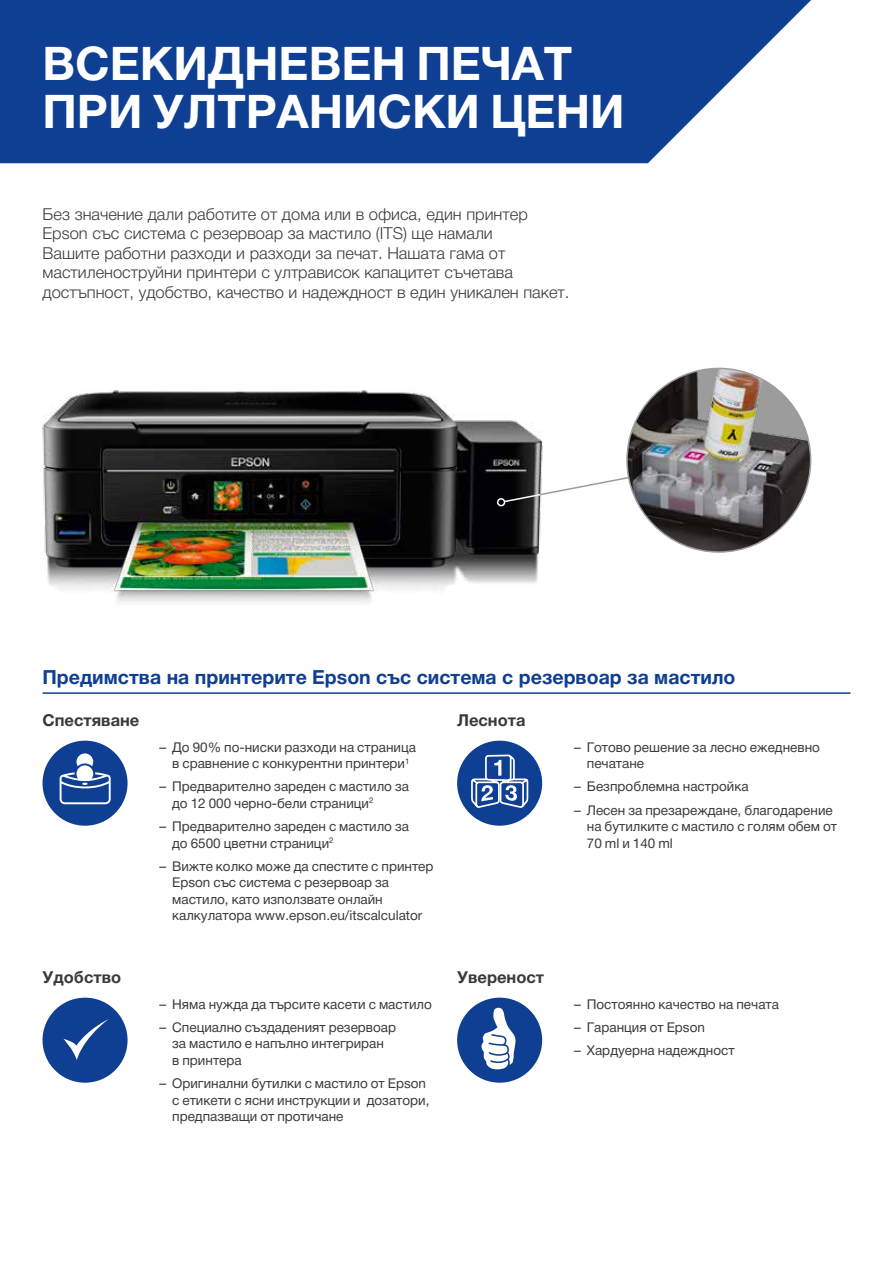
<style>
.page{position:relative;width:893px;height:1263px;background:#fff}
.page>*{position:absolute;margin:0;border:0;box-sizing:border-box;transform-origin:0 0}
.t1{font:700 46.5px/48px "Helvetica Neue LTCYR";color:#fff}
.t2{font:700 19.5px "Helvetica Neue LTCYR";color:#0f3f93}
.t3{font:300 16.5px/19.5px "Helvetica Neue LTCYR";color:#3a3a39}
.t4{font:700 16.5px "Helvetica Neue LTCYR";color:#3a3a39}
.t5{font:13.5px/16.5px "Helvetica Neue LTCYR";color:#3a3a39}
</style>
<div class="page">
<img style="left:42px;top:390px;width:501px;height:213px">
<svg style="left:0;top:0;width:811px;height:163px;background:#27529d"></svg>
<div style="left:43px;top:741px;width:85px;height:85px;background:#0f3f93;border-radius:50%"></div>
<svg style="left:60px;top:753px;width:51px;height:51px"></svg>
<div style="left:457px;top:741px;width:85px;height:85px;background:#0f3f93;border-radius:50%"></div>
<svg style="left:471px;top:754px;width:58px;height:54px"></svg>
<div style="left:43px;top:998px;width:85px;height:85px;background:#0f3f93;border-radius:50%"></div>
<svg style="left:63px;top:1019px;width:46px;height:41px"></svg>
<div style="left:457px;top:998px;width:85px;height:85px;background:#0f3f93;border-radius:50%"></div>
<svg style="left:481px;top:1007px;width:35px;height:62px"></svg>
<div style="left:497px;top:498px;width:8px;height:9px;border:2px solid #fff;border-radius:50%"></div>
<svg style="left:503px;top:458px;width:134px;height:45px"></svg>
<img style="left:627px;top:368px;width:184px;height:184px;border-radius:92px">
<hr style="left:43px;top:692px;width:807px;height:2px;background:#0f3f93">
<h1 class="t1" style="left:43px;top:40px;width:584px">ВСЕКИДНЕВЕН ПЕЧАТ<br>ПРИ УЛТРАНИСКИ ЦЕНИ</h1>
<p class="t3" style="left:43px;top:204px;width:528px">Без значение дали работите от дома или в офиса, един принтер Epson със система с резервоар за мастило (ITS) ще намали<br>Вашите работни разходи и разходи за печат. Нашата гама от мастиленоструйни принтери с ултрависок капацитет съчетава достъпност, удобство, качество и надеждност в един уникален пакет.</p>
<h2 class="t2" style="left:43px;top:666px;width:694px">Предимства на принтерите Epson със система с резервоар за мастило</h2>
<p class="t4" style="left:43px;top:711px;width:98px">Спестяване</p>
<p class="t4" style="left:457px;top:711px;width:70px">Леснота</p>
<p class="t5" style="left:159px;top:739px;width:258px;text-align:center">– До 90% по-ниски разходи на страница в сравнение с конкурентни принтери<sup>1</sup></p>
<p class="t5" style="left:172px;top:778px;width:238px;text-indent:-13px">– Предварително зареден с мастило за до 12 000 черно-бели страници<sup>2</sup></p>
<p class="t5" style="left:172px;top:818px;width:238px;text-indent:-13px">– Предварително зареден с мастило за до 6500 цветни страници<sup>2</sup></p>
<p class="t5" style="left:172px;top:858px;width:263px;text-indent:-13px">– Вижте колко може да спестите с принтер Epson със система с резервоар за мастило, като използвате онлайн калкулатора www.epson.eu/itscalculator</p>
<p class="t4" style="left:43px;top:968px;width:80px">Удобство</p>
<p class="t4" style="left:457px;top:968px;width:89px">Увереност</p>
<p class="t5" style="left:159px;top:996px;width:274px">– Няма нужда да търсите касети с мастило</p>
<p class="t5" style="left:172px;top:1019px;width:225px;text-indent:-13px">– Специално създаденият резервоар за мастило е напълно интегриран<br>в принтера</p>
<p class="t5" style="left:172px;top:1075px;width:259px;text-indent:-13px">– Оригинални бутилки с мастило от Epson с етикети с ясни инструкции и дозатори, предпазващи от протичане</p>
<p class="t5" style="left:587px;top:739px;width:235px;text-indent:-13px">– Готово решение за лесно ежедневно печатане</p>
<p class="t5" style="left:574px;top:778px;width:176px">– Безпроблемна настройка</p>
<p class="t5" style="left:587px;top:802px;width:252px;text-indent:-13px">– Лесен за презареждане, благодарение на бутилките с мастило с голям обем от<br>70 ml и 140 ml</p>
<p class="t5" style="left:574px;top:996px;width:207px">– Постоянно качество на печата</p>
<p class="t5" style="left:574px;top:1019px;width:132px">– Гаранция от Epson</p>
<p class="t5" style="left:574px;top:1042px;width:162px">– Хардуерна надеждност</p>
</div>
